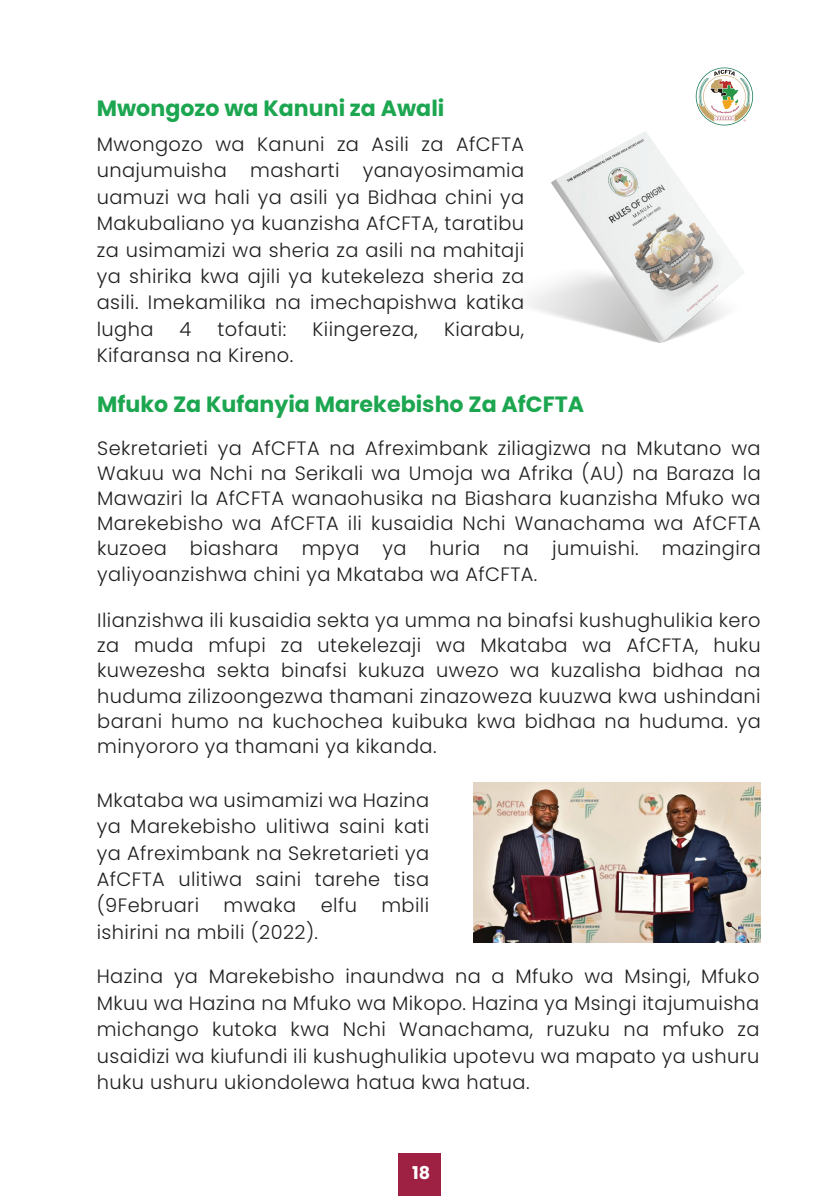
<style>
.page{position:relative;width:836px;height:1196px;background:#fff}
.page>*{position:absolute;margin:0;border:0;box-sizing:border-box;transform-origin:0 0}
.t1{font:700 22.2px "Poppins";color:#1ca650}
.t2{font:300 19.4px/26.4px "Poppins";letter-spacing:.02em;color:#211e1e;text-align:justify}
.t3{font:700 17.6px "Poppins";color:#fff}
</style>
<div class="page">
<div style="left:398px;top:1152px;width:42px;height:43px;background:#9e2043"></div>
<svg style="left:695px;top:67px;width:57px;height:44px"></svg>
<img style="left:526px;top:111px;width:223px;height:232px">
<img style="left:473px;top:782px;width:286px;height:160px">
<p class="t1" style="left:97px;top:95px;width:349px">Mwongozo wa Kanuni za Awali</p>
<p class="t2" style="left:97px;top:131px;width:429px">Mwongozo wa Kanuni za Asili za AfCFTA unajumuisha masharti yanayosimamia uamuzi wa hali ya asili ya Bidhaa chini ya Makubaliano ya kuanzisha AfCFTA, taratibu za usimamizi wa sheria za asili na mahitaji ya shirika kwa ajili ya kutekeleza sheria za asili. Imekamilika na imechapishwa katika lugha</p>
<p class="t2" style="left:179px;top:315px;width:13px">4</p>
<p class="t2" style="left:217px;top:315px;width:70px">tofauti:</p>
<p class="t2" style="left:312px;top:315px;width:107px">Kiingereza,</p>
<p class="t2" style="left:444px;top:315px;width:82px">Kiarabu,</p>
<p class="t2" style="left:97px;top:342px;width:198px">Kifaransa na Kireno.</p>
<p class="t1" style="left:97px;top:392px;width:488px">Mfuko Za Kufanyia Marekebisho Za AfCFTA</p>
<p class="t2" style="left:97px;top:435px;width:664px;line-height:25.2px">Sekretarieti ya AfCFTA na Afreximbank ziliagizwa na Mkutano wa Wakuu wa Nchi na Serikali wa Umoja wa Afrika (AU) na Baraza la Mawaziri la AfCFTA wanaohusika na Biashara kuanzisha Mfuko wa Marekebisho wa AfCFTA ili kusaidia Nchi Wanachama wa AfCFTA kuzoea biashara mpya ya huria na jumuishi. mazingira yaliyoanzishwa chini ya Mkataba wa AfCFTA.</p>
<p class="t2" style="left:97px;top:607px;width:664px;line-height:25.2px">Ilianzishwa ili kusaidia sekta ya umma na binafsi kushughulikia kero za muda mfupi za utekelezaji wa Mkataba wa AfCFTA, huku kuwezesha sekta binafsi kukuza uwezo wa kuzalisha bidhaa na huduma zilizoongezwa thamani zinazoweza kuuzwa kwa ushindani barani humo na kuchochea kuibuka kwa bidhaa na huduma. ya minyororo ya thamani ya kikanda.</p>
<p class="t2" style="left:97px;top:786px;width:334px">Mkataba wa usimamizi wa Hazina ya Marekebisho ulitiwa saini kati ya Afreximbank na Sekretarieti ya AfCFTA ulitiwa saini tarehe tisa (9Februari</p>
<p class="t2" style="left:223px;top:892px;width:74px">mwaka</p>
<p class="t2" style="left:320px;top:892px;width:38px">elfu</p>
<p class="t2" style="left:381px;top:892px;width:49px">mbili</p>
<p class="t2" style="left:97px;top:918px;width:223px">ishirini na mbili (2022).</p>
<p class="t2" style="left:97px;top:963px;width:664px">Hazina ya Marekebisho inaundwa na a Mfuko wa Msingi, Mfuko Mkuu wa Hazina na Mfuko wa Mikopo. Hazina ya Msingi itajumuisha michango kutoka kwa Nchi Wanachama, ruzuku na mfuko za usaidizi wa kiufundi ili kushughulikia upotevu wa mapato ya ushuru huku ushuru ukiondolewa hatua kwa hatua.</p>
<p class="t3" style="left:412px;top:1162px;width:20px">18</p>
</div>
